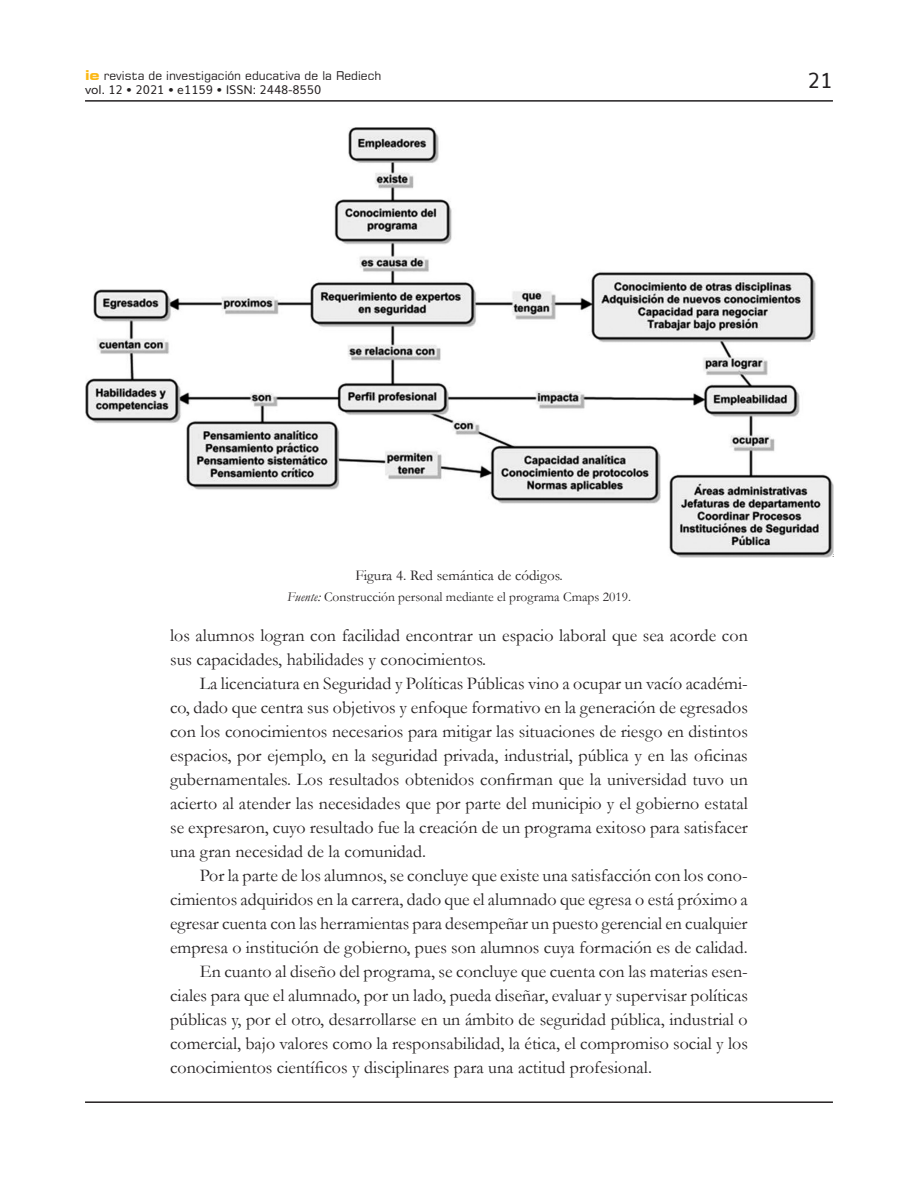
<style>
.page{position:relative;width:918px;height:1188px;background:#fff}
.page>*{position:absolute;margin:0;border:0;box-sizing:border-box;transform-origin:0 0}
.t1{font:21px "Muli";color:#231f20}
.Cuerpo{font:18px/24px "Garamond";color:#231f20;text-align:justify}
.Pie-Figura{font:15px "Garamond";color:#231f20}
.Nota-Figura{font:13.5px "Garamond";color:#231f20}
.t2{font:12px "Square 721 BT";color:#231f20}
.t3{font:12px "Muli";color:#231f20}
.s1{font-weight:700;font-stretch:expanded;font-size:13.5px;color:#fcb814}
.s2{font-style:italic}
</style>
<div class="page">
<hr style="left:85px;top:100px;width:748px;height:2px;background:#231f20">
<hr style="left:85px;top:1101px;width:748px;height:2px;background:#231f20">
<img style="left:85px;top:128px;width:748px;height:429px">
<div style="left:811px;top:269px;width:29px;height:5px;background:#fff"></div>
<div style="left:811px;top:340px;width:29px;height:7px;background:#fff"></div>
<p class="t2" style="left:85px;top:68px;width:298px"><span class="s1">ie</span> revista de investigación educativa de la Rediech</p>
<p class="t3" style="left:85px;top:80px;width:238px">vol. 12 • 2021 • e1159 • ISSN: 2448-8550</p>
<p class="t1" style="left:808px;top:64px;width:27px">21</p>
<p class="Pie-Figura" style="left:355px;top:565px;width:209px">Figura 4. Red semántica de códigos.</p>
<p class="Nota-Figura" style="left:287px;top:587px;width:345px"><span class="s2">Fuente:</span> Construcción personal mediante el programa Cmaps 2019.</p>
<p class="Cuerpo" style="left:170px;top:623px;width:579px">los alumnos logran con facilidad encontrar un espacio laboral que sea acorde con sus capacidades, habilidades y conocimientos.</p>
<p class="Cuerpo" style="left:170px;top:671px;width:579px;text-indent:30px">La licenciatura en Seguridad y Políticas Públicas vino a ocupar un vacío académi&shy;co, dado que centra sus objetivos y enfoque formativo en la generación de egresados con los conocimientos necesarios para mitigar las situaciones de riesgo en distintos espacios, por ejemplo, en la seguridad privada, industrial, pública y en las oficinas gubernamentales. Los resultados obtenidos confirman que la universidad tuvo un acierto al atender las necesidades que por parte del municipio y el gobierno estatal se expresaron, cuyo resultado fue la creación de un programa exitoso para satisfacer una gran necesidad de la comunidad.</p>
<p class="Cuerpo" style="left:170px;top:863px;width:579px;text-indent:30px">Por la parte de los alumnos, se concluye que existe una satisfacción con los cono&shy;cimientos adquiridos en la carrera, dado que el alumnado que egresa o está próximo a egresar cuenta con las herramientas para desempeñar un puesto gerencial en cualquier empresa o institución de gobierno, pues son alumnos cuya formación es de calidad.</p>
<p class="Cuerpo" style="left:170px;top:959px;width:579px;text-indent:30px">En cuanto al diseño del programa, se concluye que cuenta con las materias esen&shy;ciales para que el alumnado, por un lado, pueda diseñar, evaluar y supervisar políticas públicas y, por el otro, desarrollarse en un ámbito de seguridad pública, industrial o comercial, bajo valores como la responsabilidad, la ética, el compromiso social y los conocimientos científicos y disciplinares para una actitud profesional.</p>
</div>
